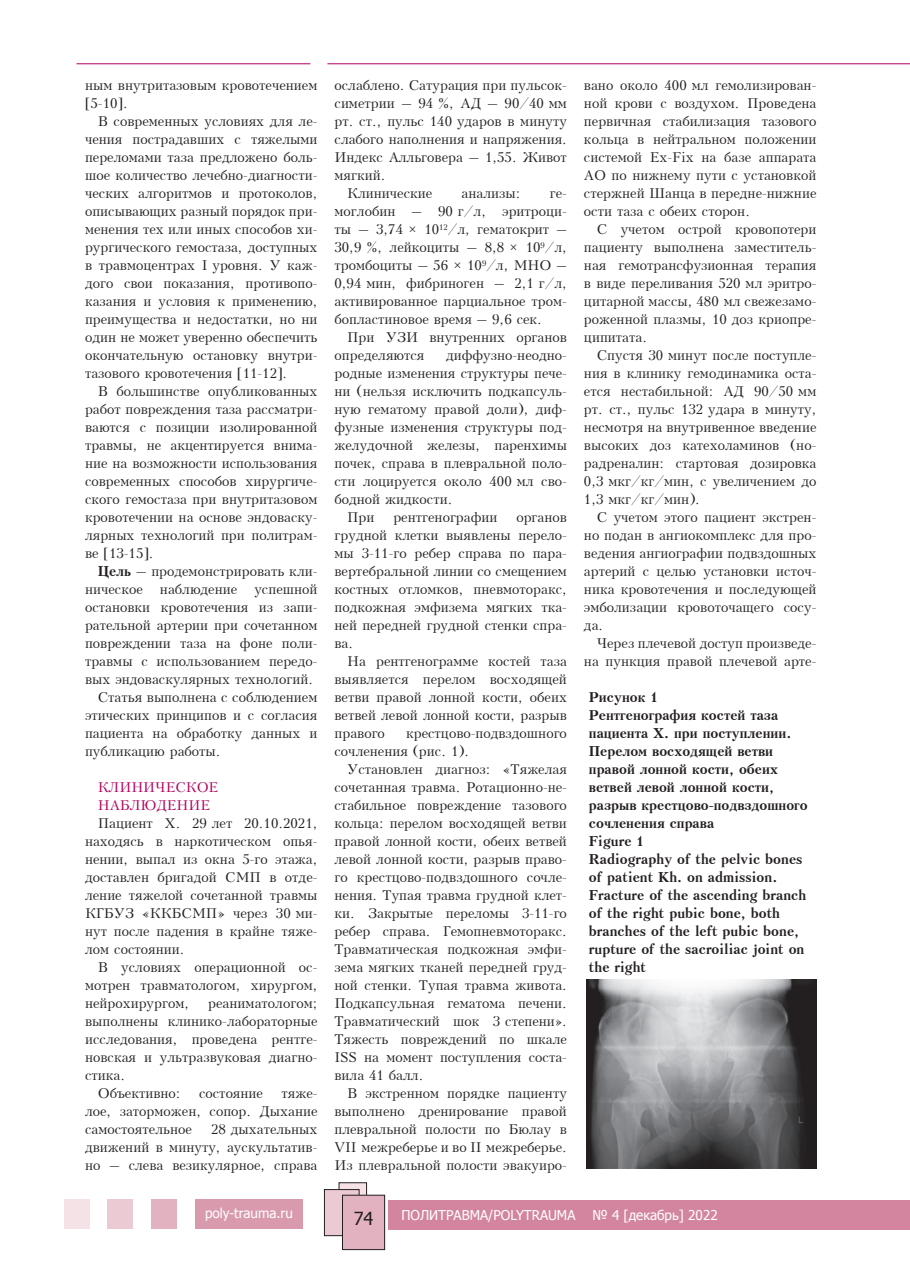
<style>
.page{position:relative;width:910px;height:1280px;background:#fff}
.page>*{position:absolute;margin:0;border:0;box-sizing:border-box;transform-origin:0 0}
.t1{font:18px "Tahoma";color:#231f20}
.t2{font:13.5px/18px "Kudrashov Plain";color:#231f20;text-align:justify}
.t3{font:700 13.5px/18px "Kudrashov";color:#231f20}
.t4{font:13.5px "Tahoma";color:#fff}
.t5{font:13.5px/18px "Kudrashov Plain";color:#b1015c}
.s1{font-family:"Kudrashov";font-weight:700}
</style>
<div class="page">
<div style="left:196px;top:1198px;width:107px;height:30px;background:#da9aae"></div>
<div style="left:151px;top:1198px;width:25px;height:30px;background:#e3b2c1"></div>
<div style="left:107px;top:1198px;width:26px;height:30px;background:#eccad4"></div>
<div style="left:64px;top:1198px;width:25px;height:30px;background:#f5e2e7"></div>
<div style="left:389px;top:1199px;width:521px;height:30px;background:#d3859f"></div>
<div style="left:339px;top:1183px;width:28px;height:36px;background:#f5e2e7"></div>
<div style="left:339px;top:1182px;width:28px;height:37px;border:1px solid #231f20"></div>
<div style="left:324px;top:1189px;width:35px;height:47px;background:#eccad4"></div>
<div style="left:324px;top:1189px;width:35px;height:47px;border:1px solid #231f20"></div>
<div style="left:342px;top:1195px;width:43px;height:54px;background:#e3b2c1"></div>
<div style="left:342px;top:1195px;width:43px;height:55px;border:1px solid #231f20"></div>
<hr style="left:327px;top:63px;width:583px;height:1px;background:#b1015c">
<hr style="left:77px;top:63px;width:233px;height:1px;background:#b1015c">
<img style="left:586px;top:980px;width:230px;height:188px">
<p class="t2" style="left:85px;top:76px;width:234px">ным внутритазовым кровотечением [5-10].</p>
<p class="t2" style="left:85px;top:112px;width:234px;text-indent:13px">В современных условиях для ле&shy;чения пострадавших с тяжелыми переломами таза предложено боль&shy;шое количество лечебно-диагности&shy;ческих алгоритмов и протоколов, описывающих разный порядок при&shy;менения тех или иных способов хи&shy;рургического гемостаза, доступных в травмоцентрах I уровня. У каж&shy;дого свои показания, противопо&shy;казания и условия к применению, преимущества и недостатки, но ни один не может уверенно обеспечить окончательную остановку внутри&shy;тазового кровотечения [11-12].</p>
<p class="t2" style="left:85px;top:382px;width:234px;text-indent:13px">В большинстве опубликованных работ повреждения таза рассматри&shy;ваются с позиции изолированной травмы, не акцентируется внима&shy;ние на возможности использования современных способов хирургиче&shy;ского гемостаза при внутритазовом кровотечении на основе эндоваску&shy;лярных технологий при политрам&shy;ве [13-15].</p>
<p class="t2" style="left:85px;top:562px;width:234px;text-indent:13px"><span class="s1">Цель</span> – продемонстрировать кли&shy;ническое</p>
<p class="t2" style="left:160px;top:580px;width:79px">наблюдение</p>
<p class="t2" style="left:254px;top:580px;width:65px">успешной</p>
<p class="t2" style="left:85px;top:598px;width:234px">остановки кровотечения из запи-</p>
<p class="t2" style="left:85px;top:616px;width:234px">рательной артерии при сочетанном</p>
<p class="t2" style="left:85px;top:634px;width:234px">повреждении таза на фоне поли-</p>
<p class="t2" style="left:85px;top:652px;width:234px">травмы с использованием передо-</p>
<p class="t2" style="left:85px;top:670px;width:230px">вых эндоваскулярных технологий.</p>
<p class="t2" style="left:98px;top:688px;width:221px">Статья выполнена с соблюдением</p>
<p class="t2" style="left:85px;top:706px;width:234px">этических принципов и с согласия</p>
<p class="t2" style="left:85px;top:724px;width:234px">пациента на обработку данных и</p>
<p class="t2" style="left:85px;top:742px;width:137px">публикацию работы.</p>
<p class="t5" style="left:98px;top:778px;width:122px">КЛИНИЧЕСКОЕ<br>НАБЛЮДЕНИЕ</p>
<p class="t2" style="left:85px;top:814px;width:234px;text-indent:13px">Пациент X. 29 лет 20.10.2021, находясь в наркотическом опья&shy;нении, выпал из окна 5-го этажа, доставлен бригадой СМП в отде&shy;ление тяжелой сочетанной травмы КГБУЗ «ККБСМП» через 30 ми&shy;нут после падения в крайне тяже&shy;лом состоянии.</p>
<p class="t2" style="left:85px;top:958px;width:234px;text-indent:13px">В условиях операционной ос&shy;мотрен травматологом, хирургом, нейрохирургом,</p>
<p class="t2" style="left:208px;top:994px;width:111px">реаниматологом;</p>
<p class="t2" style="left:85px;top:1012px;width:234px">выполнены клинико-лабораторные</p>
<p class="t2" style="left:85px;top:1030px;width:234px">исследования, проведена рентге-</p>
<p class="t2" style="left:85px;top:1048px;width:234px">новская и ультразвуковая диагно-</p>
<p class="t2" style="left:85px;top:1066px;width:42px">стика.</p>
<p class="t2" style="left:98px;top:1084px;width:84px">Объективно:</p>
<p class="t2" style="left:199px;top:1084px;width:66px">состояние</p>
<p class="t2" style="left:85px;top:1084px;width:234px;text-indent:196px">тяже&shy;лое, заторможен, сопор. Дыхание самостоятельное</p>
<p class="t2" style="left:85px;top:1120px;width:234px;text-indent:126px">28 дыхательных движений в минуту, аускультатив&shy;но – слева везикулярное, справа</p>
<p class="t4" style="left:205px;top:1204px;width:89px">poly-trauma.ru</p>
<p class="t2" style="left:334px;top:76px;width:234px">ослаблено. Сатурация при пульсок-</p>
<p class="t2" style="left:334px;top:94px;width:234px">симетрии – 94 %, АД – 90/40 мм</p>
<p class="t2" style="left:334px;top:112px;width:234px">рт. ст., пульс 140 ударов в минуту</p>
<p class="t2" style="left:334px;top:130px;width:234px">слабого наполнения и напряжения.</p>
<p class="t2" style="left:334px;top:148px;width:234px">Индекс Алльговера – 1,55. Живот</p>
<p class="t2" style="left:334px;top:166px;width:53px">мягкий.</p>
<p class="t2" style="left:347px;top:184px;width:87px">Клинические</p>
<p class="t2" style="left:462px;top:184px;width:60px">анализы:</p>
<p class="t2" style="left:334px;top:184px;width:234px;text-indent:215px">ге&shy;моглобин – 90 г/л, эритроци&shy;ты – 3,74 ½ 10<sup>12</sup>/л, гематокрит – 30,9 %, лейкоциты – 8,8 ½ 10<sup>9</sup>/л, тромбоциты – 56 ½ 10<sup>9</sup>/л, МНО – 0,94 мин, фибриноген – 2,1 г/л, активированное парциальное тром&shy;бопластиновое время – 9,6 сек.</p>
<p class="t2" style="left:334px;top:328px;width:234px;text-indent:13px">При УЗИ внутренних органов определяются</p>
<p class="t2" style="left:446px;top:346px;width:122px">диффузно-неодно-</p>
<p class="t2" style="left:334px;top:364px;width:234px">родные изменения структуры пече-</p>
<p class="t2" style="left:334px;top:382px;width:234px">ни (нельзя исключить подкапсуль-</p>
<p class="t2" style="left:334px;top:400px;width:234px">ную гематому правой доли), диф-</p>
<p class="t2" style="left:334px;top:418px;width:234px">фузные изменения структуры под-</p>
<p class="t2" style="left:334px;top:436px;width:234px">желудочной железы, паренхимы</p>
<p class="t2" style="left:334px;top:454px;width:234px">почек, справа в плевральной поло-</p>
<p class="t2" style="left:334px;top:472px;width:234px">сти лоцируется около 400 мл сво-</p>
<p class="t2" style="left:334px;top:490px;width:119px">бодной жидкости.</p>
<p class="t2" style="left:347px;top:508px;width:29px">При</p>
<p class="t2" style="left:393px;top:508px;width:106px">рентгенографии</p>
<p class="t2" style="left:334px;top:508px;width:234px;text-indent:182px">органов грудной клетки выявлены перело&shy;мы 3-11-го ребер справа по пара&shy;вертебральной линии со смещением костных отломков, пневмоторакс, подкожная эмфизема мягких тка&shy;ней передней грудной стенки спра&shy;ва.</p>
<p class="t2" style="left:334px;top:652px;width:234px;text-indent:13px">На рентгенограмме костей таза выявляется перелом восходящей ветви правой лонной кости, обеих ветвей левой лонной кости, разрыв правого</p>
<p class="t2" style="left:334px;top:724px;width:234px;text-indent:72px">крестцово-подвздошного сочленения (рис. 1).</p>
<p class="t2" style="left:334px;top:760px;width:234px;text-indent:13px">Установлен диагноз: «Тяжелая сочетанная травма. Ротационно-не&shy;стабильное повреждение тазового кольца: перелом восходящей ветви правой лонной кости, обеих ветвей левой лонной кости, разрыв право&shy;го крестцово-подвздошного сочле&shy;нения. Тупая травма грудной клет&shy;ки. Закрытые переломы 3-11-го ребер справа. Гемопневмоторакс.<br>Травматическая подкожная эмфи&shy;зема мягких тканей передней груд&shy;ной стенки. Тупая травма живота.<br>Подкапсульная гематома печени.<br>Травматический шок 3 степени».<br>Тяжесть повреждений по шкале ISS на момент поступления соста&shy;вила 41 балл.</p>
<p class="t2" style="left:334px;top:1084px;width:234px;text-indent:13px">В экстренном порядке пациенту выполнено дренирование правой плевральной полости по Бюлау в VII межреберье и во II межреберье.<br>Из плевральной полости эвакуиро-</p>
<p class="t2" style="left:584px;top:76px;width:234px">вано около 400 мл гемолизирован&shy;ной крови с воздухом. Проведена первичная стабилизация тазового кольца в нейтральном положении системой Ex-Fix на базе аппарата АО по нижнему пути с установкой стержней Шанца в передне-нижние ости таза с обеих сторон.</p>
<p class="t2" style="left:584px;top:220px;width:234px;text-indent:13px">С учетом острой кровопотери пациенту выполнена заместитель&shy;ная гемотрансфузионная терапия в виде переливания 520 мл эритро&shy;цитарной массы, 480 мл свежезамо&shy;роженной плазмы, 10 доз криопре&shy;ципитата.</p>
<p class="t2" style="left:584px;top:346px;width:234px;text-indent:13px">Спустя 30 минут после поступле&shy;ния в клинику гемодинамика оста&shy;ется нестабильной: АД 90/50 мм рт. ст., пульс 132 удара в минуту, несмотря на внутривенное введение высоких доз катехоламинов (но&shy;радреналин: стартовая дозировка 0,3 мкг/кг/мин, с увеличением до 1,3 мкг/кг/мин).</p>
<p class="t2" style="left:584px;top:508px;width:234px;text-indent:13px">С учетом этого пациент экстрен&shy;но подан в ангиокомплекс для про&shy;ведения ангиографии подвздошных артерий с целью установки источ&shy;ника кровотечения и последующей эмболизации кровоточащего сосу&shy;да.</p>
<p class="t2" style="left:584px;top:634px;width:234px;text-align:right">Через плечевой доступ произведе&shy;на пункция правой плечевой арте-</p>
<p class="t3" style="left:589px;top:688px;width:220px">Рисунок 1<br>Рентгенография костей таза пациента Х. при поступлении.<br>Перелом восходящей ветви правой лонной кости, обеих ветвей левой лонной кости, разрыв крестцово-подвздошного сочленения справа<br>Figure 1<br>Radiography of the pelvic bones of patient Kh. on admission.<br>Fracture of the ascending branch of the right pubic bone, both branches of the left pubic bone, rupture of the sacroiliac joint on the right</p>
<h1 class="t1" style="left:354px;top:1206px;width:21px">74</h1>
<p class="t4" style="left:401px;top:1206px;width:176px">ПОЛИТРАВМА/POLYTRAUMA</p>
<p class="t4" style="left:592px;top:1206px;width:127px">№ 4 [декабрь] 2022</p>
</div>
